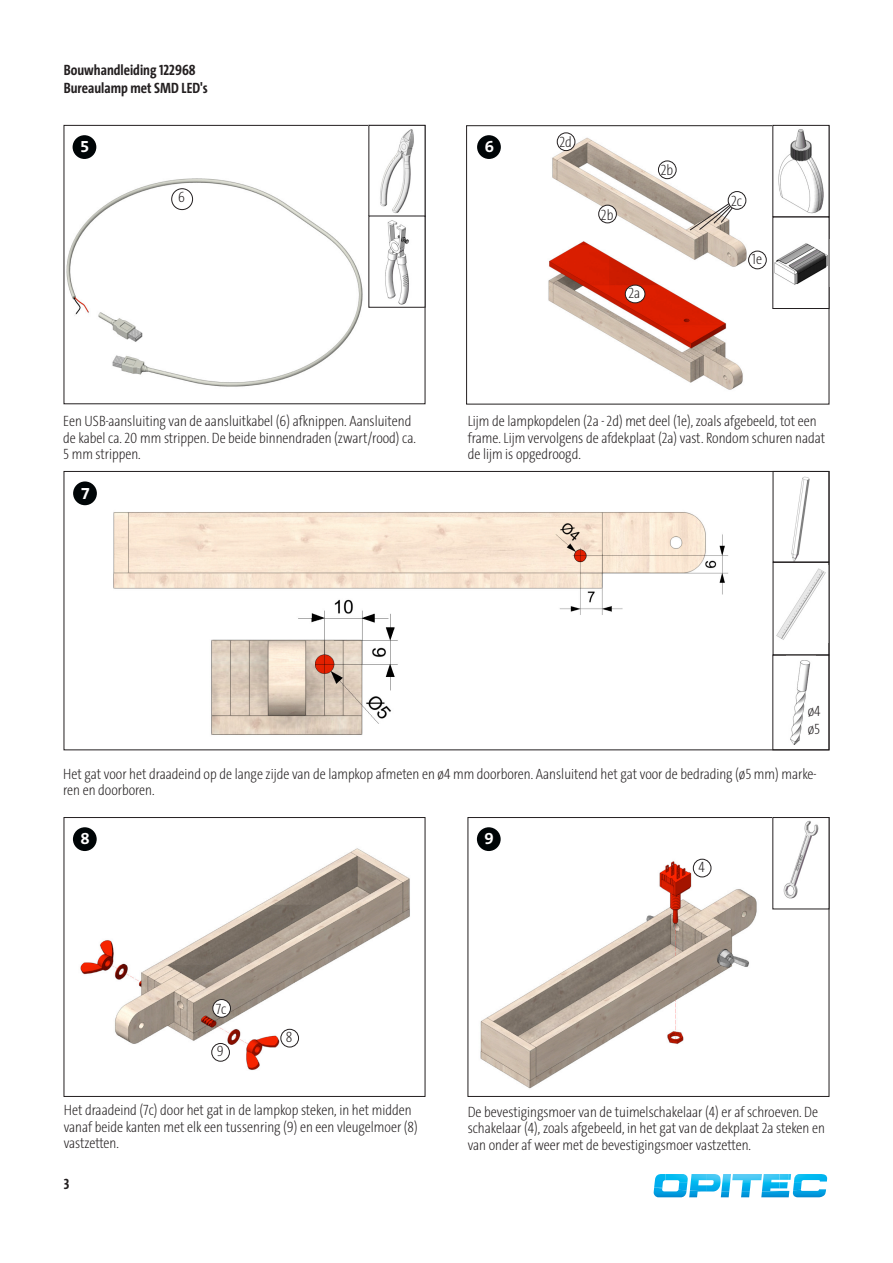
<style>
.page{position:relative;width:893px;height:1263px;background:#fff}
.page>*{position:absolute;margin:0;border:0;box-sizing:border-box;transform-origin:0 0}
.t1{font:700 16.8px "The Sans B W7";color:#fff}
.Anleitung-Info{font:200 15px/16.5px "The Sans Cd LF2";color:#231f20}
.Beschreibung_linksbü{font:700 15px "The Sans Cd LF7";color:#231f20}
.Anleitungstext-Inhal{font:200 15px "The Sans Cd LF2";color:#231f20}
</style>
<div class="page">
<svg style="left:653px;top:1174px;width:175px;height:24px"></svg>
<img style="left:113px;top:512px;width:616px;height:103px">
<img style="left:66px;top:162px;width:311px;height:225px">
<div style="left:476px;top:134px;width:26px;height:26px;background:#000507;border-radius:50%"></div>
<div style="left:475px;top:133px;width:28px;height:28px;border:2px solid #fff;border-radius:50%"></div>
<img style="left:548px;top:132px;width:210px;height:258px">
<div style="left:466px;top:125px;width:363px;height:279px;border:1px solid #231f20"></div>
<div style="left:72px;top:134px;width:25px;height:26px;background:#000507;border-radius:50%"></div>
<div style="left:71px;top:133px;width:27px;height:28px;border:2px solid #fff;border-radius:50%"></div>
<img style="left:778px;top:129px;width:46px;height:85px">
<div style="left:773px;top:125px;width:56px;height:92px;border:1px solid #231f20"></div>
<img style="left:80px;top:848px;width:330px;height:222px">
<div style="left:64px;top:817px;width:361px;height:280px;border:1px solid #231f20"></div>
<div style="left:72px;top:826px;width:26px;height:26px;background:#000507;border-radius:50%"></div>
<div style="left:71px;top:825px;width:27px;height:28px;border:2px solid #fff;border-radius:50%"></div>
<img style="left:480px;top:858px;width:277px;height:231px">
<div style="left:468px;top:817px;width:361px;height:280px;border:1px solid #231f20"></div>
<div style="left:476px;top:826px;width:25px;height:26px;background:#000507;border-radius:50%"></div>
<div style="left:475px;top:825px;width:27px;height:28px;border:2px solid #fff;border-radius:50%"></div>
<img style="left:783px;top:820px;width:36px;height:79px">
<div style="left:369px;top:125px;width:56px;height:92px;background:#fff"></div>
<img style="left:380px;top:129px;width:34px;height:85px">
<div style="left:369px;top:216px;width:56px;height:91px;background:#fff"></div>
<img style="left:385px;top:220px;width:24px;height:85px">
<div style="left:172px;top:189px;width:21px;height:21px;background:#fff;border-radius:50%"></div>
<div style="left:171px;top:189px;width:22px;height:21px;border:1px solid #231f20;border-radius:50%"></div>
<div style="left:625px;top:285px;width:20px;height:18px;background:#fff;border-radius:50%"></div>
<div style="left:625px;top:285px;width:20px;height:18px;border:1px solid #231f20;border-radius:50%"></div>
<div style="left:599px;top:205px;width:17px;height:18px;background:#fff;border-radius:50%"></div>
<div style="left:598px;top:205px;width:19px;height:18px;border:1px solid #231f20;border-radius:50%"></div>
<div style="left:658px;top:161px;width:18px;height:18px;background:#fff;border-radius:50%"></div>
<div style="left:658px;top:161px;width:18px;height:18px;border:1px solid #231f20;border-radius:50%"></div>
<div style="left:557px;top:133px;width:18px;height:18px;background:#fff;border-radius:50%"></div>
<div style="left:557px;top:133px;width:18px;height:18px;border:1px solid #231f20;border-radius:50%"></div>
<div style="left:728px;top:192px;width:18px;height:17px;background:#fff;border-radius:50%"></div>
<div style="left:728px;top:191px;width:18px;height:18px;border:1px solid #231f20;border-radius:50%"></div>
<div style="left:749px;top:251px;width:17px;height:18px;background:#fff;border-radius:50%"></div>
<div style="left:748px;top:251px;width:18px;height:18px;border:1px solid #231f20;border-radius:50%"></div>
<svg style="left:689px;top:203px;width:44px;height:28px"></svg>
<img style="left:775px;top:243px;width:52px;height:42px">
<div style="left:72px;top:481px;width:26px;height:25px;background:#000507;border-radius:50%"></div>
<div style="left:71px;top:480px;width:28px;height:27px;border:2px solid #fff;border-radius:50%"></div>
<img style="left:203px;top:595px;width:203px;height:140px">
<img style="left:791px;top:476px;width:19px;height:84px">
<img style="left:776px;top:568px;width:50px;height:72px">
<div style="left:773px;top:562px;width:56px;height:93px;border:1px solid #231f20"></div>
<img style="left:790px;top:660px;width:21px;height:85px">
<div style="left:693px;top:859px;width:18px;height:18px;background:#fff;border-radius:50%"></div>
<div style="left:693px;top:859px;width:18px;height:18px;border:1px solid #231f20;border-radius:50%"></div>
<div style="left:213px;top:999px;width:17px;height:18px;background:#fff;border-radius:50%"></div>
<div style="left:213px;top:999px;width:18px;height:18px;border:1px solid #231f20;border-radius:50%"></div>
<div style="left:212px;top:1043px;width:17px;height:18px;background:#fff;border-radius:50%"></div>
<div style="left:212px;top:1043px;width:18px;height:18px;border:1px solid #231f20;border-radius:50%"></div>
<div style="left:281px;top:1029px;width:18px;height:18px;background:#fff;border-radius:50%"></div>
<div style="left:281px;top:1029px;width:18px;height:18px;border:1px solid #231f20;border-radius:50%"></div>
<p class="Beschreibung_linksbü" style="left:64px;top:60px;width:133px">Bouwhandleiding 122968</p>
<p class="Beschreibung_linksbü" style="left:64px;top:78px;width:146px">Bureaulamp met SMD LED's</p>
<p class="t1" style="left:80px;top:136px;width:11px">5</p>
<p class="Anleitung-Info" style="left:178px;top:188px;width:8px">6</p>
<p class="Anleitung-Info" style="left:63px;top:412px;width:354px">Een USB-aansluiting van de aansluitkabel (6) afknippen. Aansluitend de kabel ca. 20 mm strippen. De beide binnendraden (zwart/rood) ca.<br>5 mm strippen.</p>
<p class="t1" style="left:81px;top:482px;width:11px">7</p>
<p class="t1" style="left:485px;top:136px;width:11px">6</p>
<p class="Anleitung-Info" style="left:559px;top:134px;width:14px">2d</p>
<p class="Anleitung-Info" style="left:601px;top:206px;width:14px">2b</p>
<p class="Anleitung-Info" style="left:661px;top:162px;width:14px">2b</p>
<p class="Anleitung-Info" style="left:629px;top:284px;width:13px">2a</p>
<p class="Anleitung-Info" style="left:731px;top:192px;width:13px">2c</p>
<p class="Anleitung-Info" style="left:752px;top:250px;width:12px">1e</p>
<p class="Anleitung-Info" style="left:468px;top:412px;width:359px">Lijm de lampkopdelen (2a - 2d) met deel (1e), zoals afgebeeld, tot een frame. Lijm vervolgens de afdekplaat (2a) vast. Rondom schuren nadat de lijm is opgedroogd.</p>
<p class="Anleitungstext-Inhal" style="left:808px;top:701px;width:14px">ø4</p>
<p class="Anleitungstext-Inhal" style="left:808px;top:719px;width:14px">ø5</p>
<p class="Anleitung-Info" style="left:63px;top:765px;width:754px">Het gat voor het draadeind op de lange zijde van de lampkop afmeten en ø4 mm doorboren. Aansluitend het gat voor de bedrading (ø5 mm) marke&shy;ren en doorboren.</p>
<p class="t1" style="left:81px;top:828px;width:11px">8</p>
<p class="t1" style="left:485px;top:828px;width:11px">9</p>
<p class="Anleitung-Info" style="left:698px;top:858px;width:8px">4</p>
<p class="Anleitung-Info" style="left:216px;top:1000px;width:12px">7c</p>
<p class="Anleitung-Info" style="left:217px;top:1042px;width:8px">9</p>
<p class="Anleitung-Info" style="left:286px;top:1028px;width:8px">8</p>
<p class="Anleitung-Info" style="left:64px;top:1102px;width:356px">Het draadeind (7c) door het gat in de lampkop steken, in het midden vanaf beide kanten met elk een tussenring (9) en een vleugelmoer (8) vastzetten.</p>
<p class="Beschreibung_linksbü" style="left:64px;top:1174px;width:7px">3</p>
<p class="Anleitung-Info" style="left:468px;top:1103px;width:359px">De bevestigingsmoer van de tuimelschakelaar (4) er af schroeven. De schakelaar (4), zoals afgebeeld, in het gat van de dekplaat 2a steken en van onder af weer met de bevestigingsmoer vastzetten.</p>
</div>
